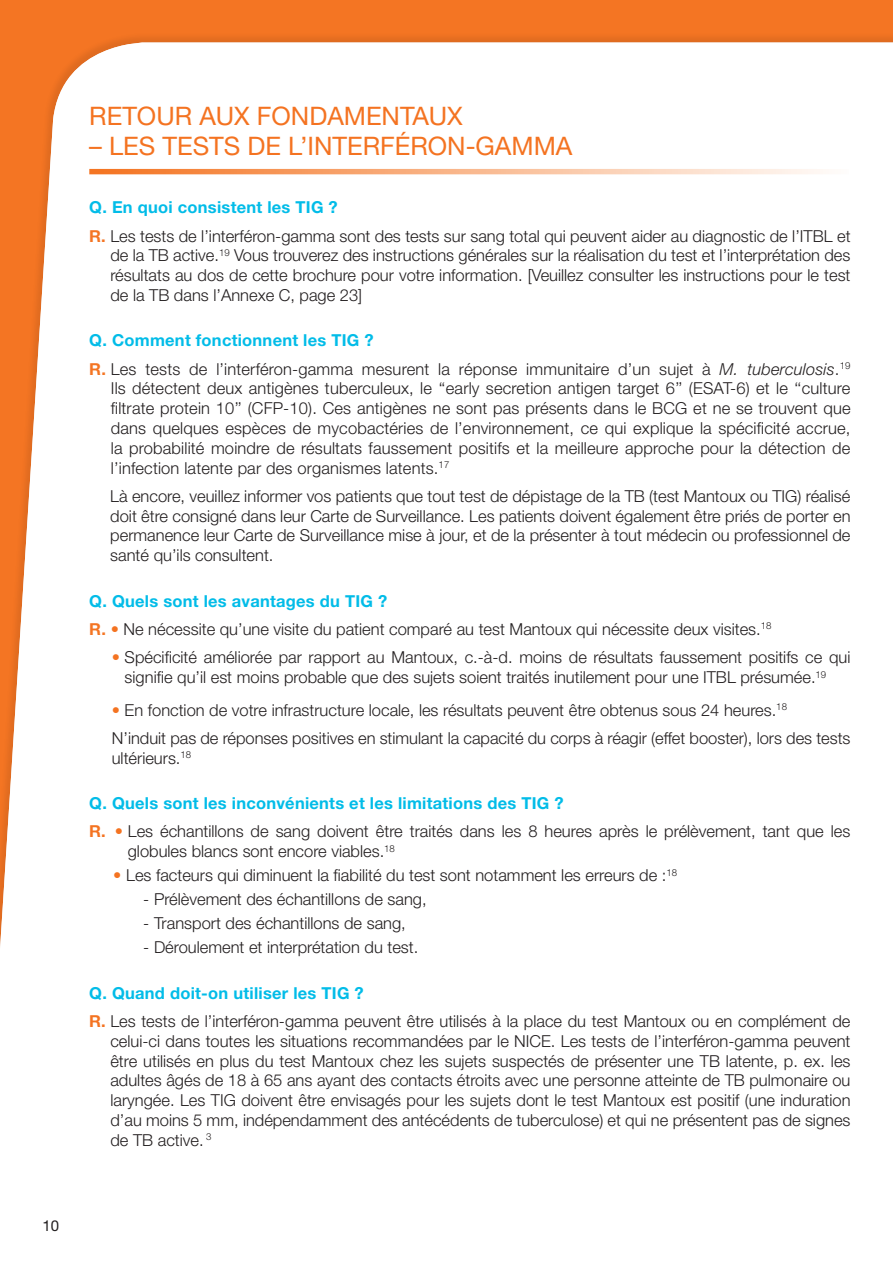
<style>
.page{position:relative;width:893px;height:1263px;background:#fff}
.page>*{position:absolute;margin:0;border:0;box-sizing:border-box;transform-origin:0 0}
.t1{font:25.5px "Helvetica Neue LT Std";color:#f47321}
.t2{font:300 16.5px/19.8px "Helvetica Neue LT Std";color:#231f20}
.t3{font:15px "Helvetica Neue LT Std";color:#231f20}
.s1{font-weight:700;color:#02bce8}
.s2{font-weight:700;color:#f47523}
.s3{font-style:italic}
.s4{color:#f47321}
.s5{font-weight:700;color:#f47321}
</style>
<div class="page">
<div style="left:0;top:0;width:893px;height:1263px;background:#231f20;opacity:.1"></div>
<svg style="left:89px;top:169px;width:760px;height:5px;background:#f8b78d"></svg>
<p class="t3" style="left:43px;top:1217px;width:18px">10</p>
<h1 class="t1" style="left:89px;top:100px;width:375px">RETOUR AUX FONDAMENTAUX</h1>
<h1 class="t1" style="left:89px;top:131px;width:485px">– LES TESTS DE L’INTERFÉRON-GAMMA</h1>
<p class="t2" style="left:89px;top:193px;width:763px;line-height:28.3px"><span class="s1">Q. En quoi consistent les TIG ?<br></span><span class="s2">R.</span> Les tests de l’interféron-gamma sont des tests sur sang total qui peuvent aider au diagnostic de l’ITBL et</p>
<p class="t2" style="left:110px;top:245px;width:742px;text-align:justify">de la TB active.<sup>19</sup> Vous trouverez des instructions générales sur la réalisation du test et l’interprétation des résultats au dos de cette brochure pour votre information. [Veuillez consulter les instructions pour le test de la TB dans l’Annexe C, page 23]</p>
<p class="t2" style="left:89px;top:326px;width:763px;line-height:28.3px"><span class="s1">Q. Comment fonctionnent les TIG ?<br></span><span class="s2">R.</span> Les tests de l’interféron-gamma mesurent la réponse immunitaire d’un sujet à <span class="s3">M. tuberculosis</span>.<sup>19</sup></p>
<p class="t2" style="left:111px;top:378px;width:741px;text-align:justify">Ils détectent deux antigènes tuberculeux, le ‘‘early secretion antigen target 6’’ (ESAT-6) et le ‘‘culture filtrate protein 10’’ (CFP-10). Ces antigènes ne sont pas présents dans le BCG et ne se trouvent que dans quelques espèces de mycobactéries de l’environnement, ce qui explique la spécificité accrue, la probabilité moindre de résultats faussement positifs et la meilleure approche pour la détection de l’infection latente par des organismes latents.<sup>17</sup></p>
<p class="t2" style="left:110px;top:486px;width:742px;text-align:justify">Là encore, veuillez informer vos patients que tout test de dépistage de la TB (test Mantoux ou TIG) réalisé doit être consigné dans leur Carte de Surveillance. Les patients doivent également être priés de porter en permanence leur Carte de Surveillance mise à jour, et de la présenter à tout médecin ou professionnel de santé qu’ils consultent.</p>
<p class="t2" style="left:89px;top:586px;width:684px;line-height:28.3px"><span class="s1">Q. Quels sont les avantages du TIG ?<br></span><span class="s2">R.</span> <span class="s4">•</span> Ne nécessite qu’une visite du patient comparé au test Mantoux qui nécessite deux visites.<sup>18</sup></p>
<p class="t2" style="left:125px;top:647px;width:727px;text-indent:-13px"><span class="s4">•</span> Spécificité améliorée par rapport au Mantoux, c.-à-d. moins de résultats faussement positifs ce qui signifie qu’il est moins probable que des sujets soient traités inutilement pour une ITBL présumée.<sup>19</sup></p>
<p class="t2" style="left:112px;top:695px;width:740px;line-height:28.3px"><span class="s4">•</span> En fonction de votre infrastructure locale, les résultats peuvent être obtenus sous 24 heures.<sup>18<br></sup>N’induit pas de réponses positives en stimulant la capacité du corps à réagir (effet booster), lors des tests</p>
<p class="t2" style="left:112px;top:747px;width:81px">ultérieurs.<sup>18</sup></p>
<p class="t2" style="left:89px;top:788px;width:763px;line-height:28.3px"><span class="s1">Q. Quels sont les inconvénients et les limitations des TIG ?<br></span><span class="s5">R.</span> <span class="s4">•</span> Les échantillons de sang doivent être traités dans les 8 heures après le prélèvement, tant que les</p>
<p class="t2" style="left:128px;top:841px;width:269px">globules blancs sont encore viables.<sup>18</sup></p>
<p class="t2" style="left:113px;top:865px;width:565px"><span class="s4">•</span> Les facteurs qui diminuent la fiabilité du test sont notamment les erreurs de :<sup>18</sup></p>
<p class="t2" style="left:143px;top:889px;width:285px">- Prélèvement des échantillons de sang,</p>
<p class="t2" style="left:143px;top:913px;width:264px">- Transport des échantillons de sang,</p>
<p class="t2" style="left:143px;top:937px;width:277px">- Déroulement et interprétation du test.</p>
<p class="t2" style="left:89px;top:978px;width:763px;line-height:28.3px"><span class="s1">Q. Quand doit-on utiliser les TIG ?<br></span><span class="s5">R.</span> Les tests de l’interféron-gamma peuvent être utilisés à la place du test Mantoux ou en complément de</p>
<p class="t2" style="left:110px;top:1031px;width:742px;text-align:justify">celui-ci dans toutes les situations recommandées par le NICE. Les tests de l’interféron-gamma peuvent être utilisés en plus du test Mantoux chez les sujets suspectés de présenter une TB latente, p. ex. les adultes âgés de 18 à 65 ans ayant des contacts étroits avec une personne atteinte de TB pulmonaire ou laryngée. Les TIG doivent être envisagés pour les sujets dont le test Mantoux est positif (une induration d’au moins 5 mm, indépendamment des antécédents de tuberculose) et qui ne présentent pas de signes de TB active. <sup>3</sup></p>
</div>
